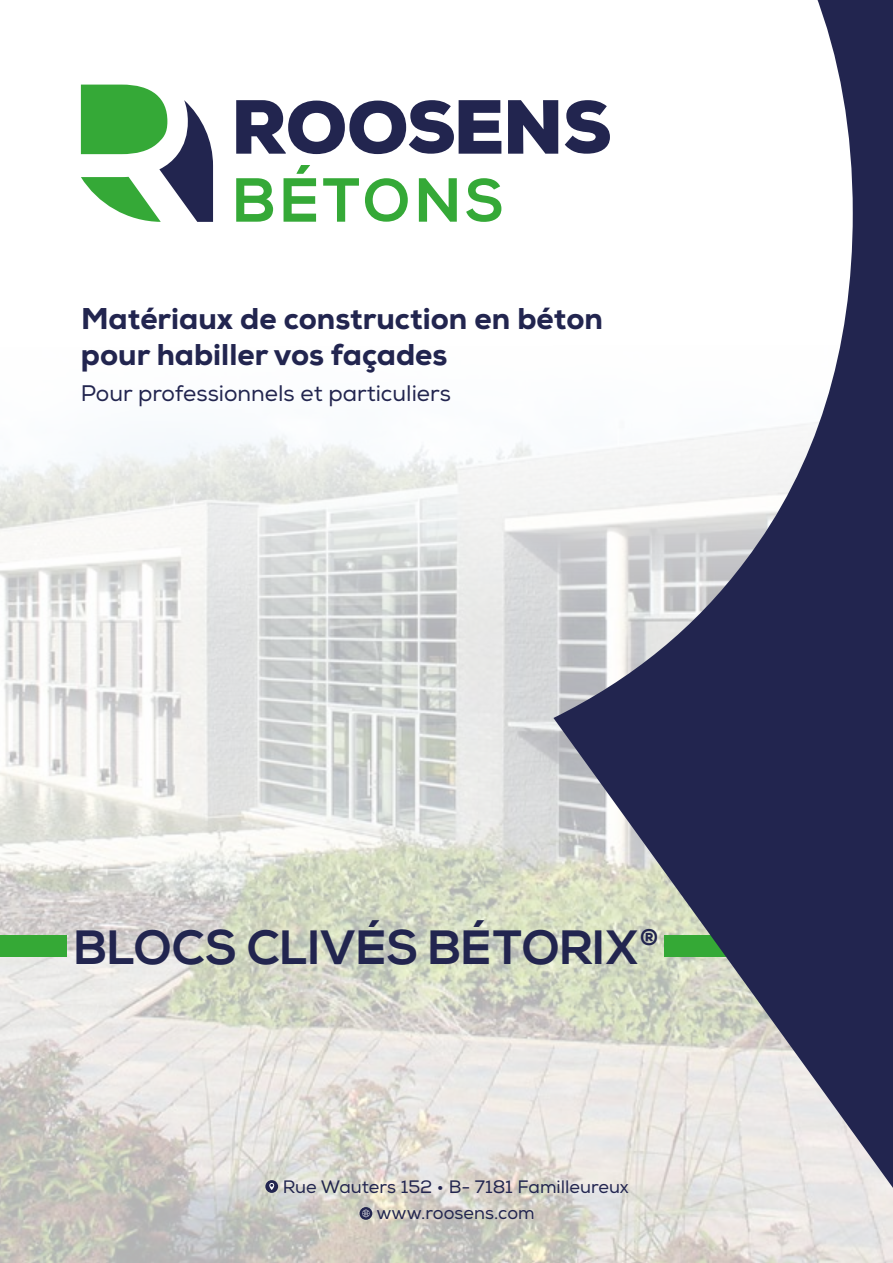
<style>
.page{position:relative;width:893px;height:1263px;background:#fff}
.page>*{position:absolute;margin:0;border:0;box-sizing:border-box;transform-origin:0 0}
.t1{font:700 48px "Nexa";color:#22254f}
.t2{font:800 30px/36px "Nexa";color:#22254f}
.t3{font:22.5px "Nexa";color:#22254f}
.t4{font:18px/25.8px "Nexa";color:#22254f;text-align:center}
</style>
<div class="page">
<img style="left:0;top:435px;width:893px;height:828px">
<div style="left:0;top:935px;width:67px;height:22px;background:#35a936"></div>
<svg style="left:553px;top:0;width:340px;height:1200px"></svg>
<div style="left:265px;top:1180px;width:13px;height:13px;background:#22254f;border-radius:50%"></div>
<svg style="left:269px;top:1183px;width:6px;height:7px"></svg>
<svg style="left:360px;top:1207px;width:12px;height:13px"></svg>
<svg style="left:362px;top:1210px;width:8px;height:7px"></svg>
<svg style="left:81px;top:85px;width:132px;height:137px"></svg>
<svg style="left:236px;top:178px;width:37px;height:44px"></svg>
<svg style="left:284px;top:165px;width:32px;height:57px"></svg>
<svg style="left:323px;top:178px;width:36px;height:44px"></svg>
<svg style="left:365px;top:178px;width:43px;height:44px"></svg>
<svg style="left:419px;top:178px;width:38px;height:44px"></svg>
<svg style="left:466px;top:178px;width:35px;height:44px"></svg>
<svg style="left:508px;top:100px;width:50px;height:54px"></svg>
<svg style="left:565px;top:100px;width:45px;height:54px"></svg>
<svg style="left:236px;top:100px;width:265px;height:54px"></svg>
<p class="t2" style="left:81px;top:301px;width:524px">Matériaux de construction en béton pour habiller vos façades</p>
<p class="t3" style="left:81px;top:380px;width:372px">Pour professionnels et particuliers</p>
<h1 class="t1" style="left:75px;top:920px;width:586px">BLOCS CLIVÉS BÉTORIX<sup>®</sup></h1>
<p class="t4" style="left:283px;top:1174px;width:348px">Rue Wauters 152 • B- 7181 Familleureux www.roosens.com</p>
</div>
